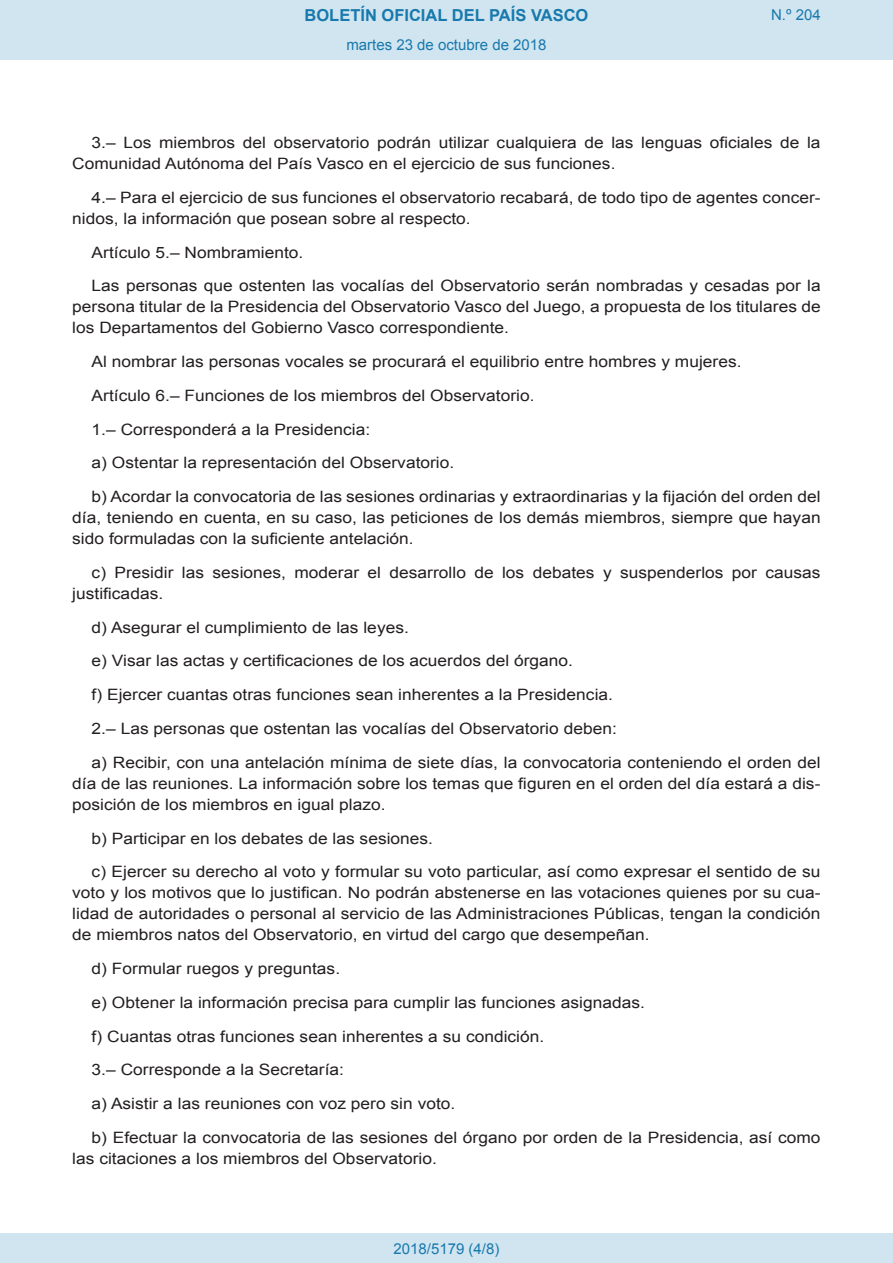
<style>
.page{position:relative;width:893px;height:1263px;background:#fff}
.page>*{position:absolute;margin:0;border:0;box-sizing:border-box;transform-origin:0 0}
.t1{font:700 16.5px "Arial";color:#1879ad}
.BOPVDetalle{font:15.6px/21px "Arial";color:#231f20;scale:1.11 1}
.Paginacion_Centro{font:15px "Arial";color:#1879ad}
</style>
<div class="page">
<div style="left:0;top:0;width:893px;height:60px;background:#d0e5f0"></div>
<div style="left:0;top:1233px;width:893px;height:30px;background:#d0e5f0"></div>
<p class="t1" style="left:305px;top:4px;width:285px">BOLETÍN OFICIAL DEL PAÍS VASCO</p>
<p class="Paginacion_Centro" style="left:346px;top:35px;width:202px">martes 23 de octubre de 2018</p>
<p class="Paginacion_Centro" style="left:771px;top:5px;width:51px">N.º 204</p>
<p class="BOPVDetalle" style="left:72px;top:132px;width:676px;text-indent:19px">3.– Los miembros del observatorio podrán utilizar cualquiera de las lenguas oficiales de la<br>Comunidad Autónoma del País Vasco en el ejercicio de sus funciones.</p>
<p class="BOPVDetalle" style="left:72px;top:187px;width:676px;text-indent:19px">4.– Para el ejercicio de sus funciones el observatorio recabará, de todo tipo de agentes concer&shy;nidos, la información que posean sobre al respecto.</p>
<p class="BOPVDetalle" style="left:92px;top:242px;width:192px">Artículo 5.– Nombramiento.</p>
<p class="BOPVDetalle" style="left:72px;top:276px;width:676px;text-align:justify;text-indent:19px">Las personas que ostenten las vocalías del Observatorio serán nombradas y cesadas por la persona titular de la Presidencia del Observatorio Vasco del Juego, a propuesta de los titulares de los Departamentos del Gobierno Vasco correspondiente.</p>
<p class="BOPVDetalle" style="left:92px;top:351px;width:587px">Al nombrar las personas vocales se procurará el equilibrio entre hombres y mujeres.</p>
<p class="BOPVDetalle" style="left:92px;top:385px;width:401px">Artículo 6.– Funciones de los miembros del Observatorio.</p>
<p class="BOPVDetalle" style="left:92px;top:419px;width:252px">1.– Corresponderá a la Presidencia:</p>
<p class="BOPVDetalle" style="left:92px;top:453px;width:328px">a) Ostentar la representación del Observatorio.</p>
<p class="BOPVDetalle" style="left:72px;top:486px;width:676px;text-align:justify;text-indent:19px">b) Acordar la convocatoria de las sesiones ordinarias y extraordinarias y la fijación del orden del día, teniendo en cuenta, en su caso, las peticiones de los demás miembros, siempre que hayan sido formuladas con la suficiente antelación.</p>
<p class="BOPVDetalle" style="left:72px;top:562px;width:676px;text-indent:19px">c) Presidir las sesiones, moderar el desarrollo de los debates y suspenderlos por causas justificadas.</p>
<p class="BOPVDetalle" style="left:92px;top:617px;width:287px">d) Asegurar el cumplimiento de las leyes.</p>
<p class="BOPVDetalle" style="left:92px;top:651px;width:435px">e) Visar las actas y certificaciones de los acuerdos del órgano.</p>
<p class="BOPVDetalle" style="left:92px;top:684px;width:471px">f) Ejercer cuantas otras funciones sean inherentes a la Presidencia.</p>
<p class="BOPVDetalle" style="left:92px;top:718px;width:475px">2.– Las personas que ostentan las vocalías del Observatorio deben:</p>
<p class="BOPVDetalle" style="left:72px;top:752px;width:676px;text-align:justify;text-indent:19px">a) Recibir, con una antelación mínima de siete días, la convocatoria conteniendo el orden del día de las reuniones. La información sobre los temas que figuren en el orden del día estará a dis&shy;posición de los miembros en igual plazo.</p>
<p class="BOPVDetalle" style="left:92px;top:828px;width:309px">b) Participar en los debates de las sesiones.</p>
<p class="BOPVDetalle" style="left:72px;top:861px;width:676px;text-align:justify;text-indent:19px">c) Ejercer su derecho al voto y formular su voto particular, así como expresar el sentido de su voto y los motivos que lo justifican. No podrán abstenerse en las votaciones quienes por su cua&shy;lidad de autoridades o personal al servicio de las Administraciones Públicas, tengan la condición de miembros natos del Observatorio, en virtud del cargo que desempeñan.</p>
<p class="BOPVDetalle" style="left:92px;top:958px;width:225px">d) Formular ruegos y preguntas.</p>
<p class="BOPVDetalle" style="left:92px;top:992px;width:500px">e) Obtener la información precisa para cumplir las funciones asignadas.</p>
<p class="BOPVDetalle" style="left:92px;top:1026px;width:409px">f) Cuantas otras funciones sean inherentes a su condición.</p>
<p class="BOPVDetalle" style="left:92px;top:1059px;width:229px">3.– Corresponde a la Secretaría:</p>
<p class="BOPVDetalle" style="left:92px;top:1093px;width:329px">a) Asistir a las reuniones con voz pero sin voto.</p>
<p class="BOPVDetalle" style="left:72px;top:1127px;width:676px;text-indent:19px">b) Efectuar la convocatoria de las sesiones del órgano por orden de la Presidencia, así como las citaciones a los miembros del Observatorio.</p>
<p class="Paginacion_Centro" style="left:393px;top:1238px;width:107px">2018/5179 (4/8)</p>
</div>
